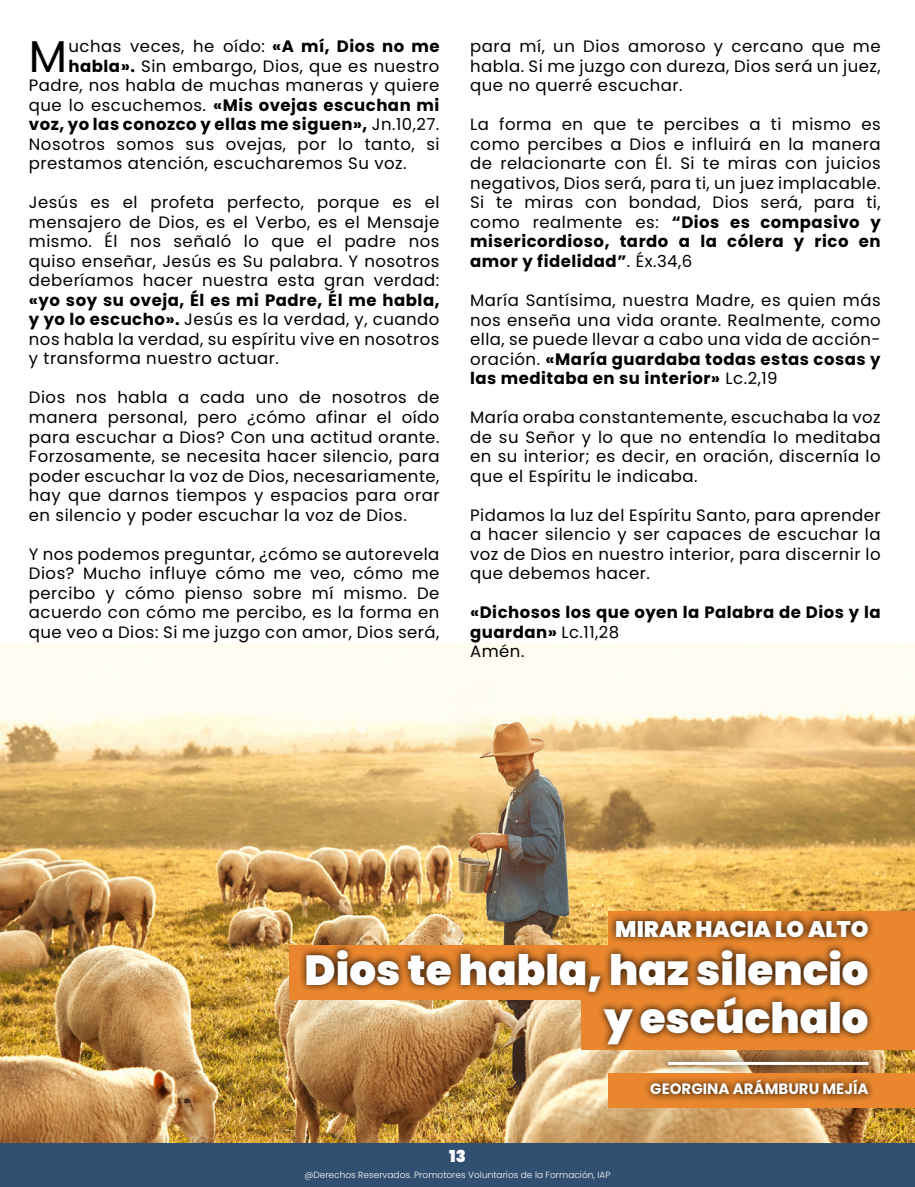
<style>
.page{position:relative;width:915px;height:1187px;background:#fff}
.page>*{position:absolute;margin:0;border:0;box-sizing:border-box;transform-origin:0 0}
.t1{font:44.55px "Poppins";color:#000}
.t2{font:900 42px/48px "Poppins";color:#fff;text-align:right}
.t3{font:900 22.5px "Poppins";color:#fff}
.t4{font:16.5px/19.5px "Poppins";letter-spacing:.03em;color:#000;text-align:justify}
.t5{font:700 16.5px/19.5px "Poppins";letter-spacing:.03em;color:#000}
.t6{font:900 16.5px "Poppins";color:#fff}
.t7{font:700 15px "Poppins";color:#fff}
.t8{font:300 9px "Poppins";color:#fff}
.s1{font-weight:700}
.s2{font-weight:400}
</style>
<div class="page">
<img style="left:0;top:642px;width:914px;height:501px">
<div style="left:608px;top:911px;width:306px;height:34px;background:#ea872e"></div>
<div style="left:608px;top:1073px;width:306px;height:34px;background:#ea872e"></div>
<div style="left:289px;top:945px;width:625px;height:54px;background:#ea872e"></div>
<div style="left:580px;top:995px;width:334px;height:54px;background:#ea872e"></div>
<div style="left:642px;top:1071px;width:233px;height:31px;background:#000;opacity:.95"></div>
<div style="left:659px;top:1053px;width:217px;height:20px;background:#000;opacity:.95"></div>
<hr style="left:667px;top:1061px;width:201px;height:3px;background:#fff">
<div style="left:0;top:1143px;width:914px;height:43px;background:#314f71"></div>
<div style="left:299px;top:911px;width:576px;height:141px;background:#000;opacity:.95"></div>
<h1 class="t1" style="left:29px;top:30px;width:40px">M</h1>
<p class="t4" style="left:68px;top:37px;width:372px">uchas veces, he oído: <span class="s1">«A mí, Dios no me</span></p>
<p class="t4" style="left:68px;top:56px;width:372px"><span class="s1">habla».</span> Sin embargo, Dios, que es nuestro</p>
<p class="t4" style="left:29px;top:76px;width:412px">Padre, nos habla de muchas maneras y quiere</p>
<p class="t5" style="left:29px;top:95px;width:412px"><span class="s2">que lo escuchemos.</span> «Mis ovejas escuchan mi</p>
<p class="t5" style="left:29px;top:115px;width:412px">voz, yo las conozco y ellas me siguen», <span class="s2">Jn.10,27.</span></p>
<p class="t4" style="left:29px;top:134px;width:412px">Nosotros somos sus ovejas, por lo tanto, si</p>
<p class="t4" style="left:29px;top:154px;width:379px">prestamos atención, escucharemos Su voz.</p>
<p class="t4" style="left:29px;top:193px;width:412px">Jesús es el profeta perfecto, porque es el mensajero de Dios, es el Verbo, es el Mensaje mismo. Él nos señaló lo que el padre nos quiso enseñar, Jesús es Su palabra. Y nosotros deberíamos hacer nuestra esta gran verdad:</p>
<p class="t4" style="left:29px;top:290px;width:412px"><span class="s1">«yo soy su oveja, Él es mi Padre, Él me habla, y yo lo escucho».</span> Jesús es la verdad, y, cuando nos habla la verdad, su espíritu vive en nosotros y transforma nuestro actuar.</p>
<p class="t4" style="left:29px;top:388px;width:412px">Dios nos habla a cada uno de nosotros de manera personal, pero ¿cómo afinar el oído para escuchar a Dios? Con una actitud orante.<br>Forzosamente, se necesita hacer silencio, para poder escuchar la voz de Dios, necesariamente, hay que darnos tiempos y espacios para orar en silencio y poder escuchar la voz de Dios.</p>
<p class="t4" style="left:29px;top:544px;width:412px">Y nos podemos preguntar, ¿cómo se autorevela Dios? Mucho influye cómo me veo, cómo me percibo y cómo pienso sobre mí mismo. De acuerdo con cómo me percibo, es la forma en que veo a Dios: Si me juzgo con amor, Dios será,</p>
<p class="t4" style="left:470px;top:37px;width:412px">para mí, un Dios amoroso y cercano que me habla. Si me juzgo con dureza, Dios será un juez, que no querré escuchar.</p>
<p class="t4" style="left:470px;top:115px;width:412px">La forma en que te percibes a ti mismo es como percibes a Dios e influirá en la manera de relacionarte con Él. Si te miras con juicios negativos, Dios será, para ti, un juez implacable.<br>Si te miras con bondad, Dios será, para ti, como realmente es: <span class="s1">“Dios es compasivo y misericordioso, tardo a la cólera y rico en amor y fidelidad”</span>. Éx.34,6</p>
<p class="t4" style="left:470px;top:290px;width:412px">María Santísima, nuestra Madre, es quien más nos enseña una vida orante. Realmente, como ella, se puede llevar a cabo una vida de acción&shy;oración. <span class="s1">«María guardaba todas estas cosas y las meditaba en su interior»</span> Lc.2,19</p>
<p class="t4" style="left:470px;top:407px;width:412px">María oraba constantemente, escuchaba la voz de su Señor y lo que no entendía lo meditaba en su interior; es decir, en oración, discernía lo que el Espíritu le indicaba.</p>
<p class="t4" style="left:470px;top:505px;width:412px">Pidamos la luz del Espíritu Santo, para aprender a hacer silencio y ser capaces de escuchar la voz de Dios en nuestro interior, para discernir lo que debemos hacer.</p>
<p class="t5" style="left:470px;top:602px;width:412px">«Dichosos los que oyen la Palabra de Dios y la guardan» <span class="s2">Lc.11,28<br>Amén.</span></p>
<h3 class="t3" style="left:615px;top:915px;width:255px">MIRAR HACIA LO ALTO</h3>
<h2 class="t2" style="left:304px;top:946px;width:565px">Dios te habla, haz silencio y escúchalo</h2>
<p class="t6" style="left:449px;top:1146px;width:18px">13</p>
<p class="t8" style="left:304px;top:1169px;width:307px">@Derechos Reservados. Promotores Voluntarios de la Formación, IAP</p>
<p class="t7" style="left:650px;top:1080px;width:220px">GEORGINA ARÁMBURU MEJÍA</p>
</div>
